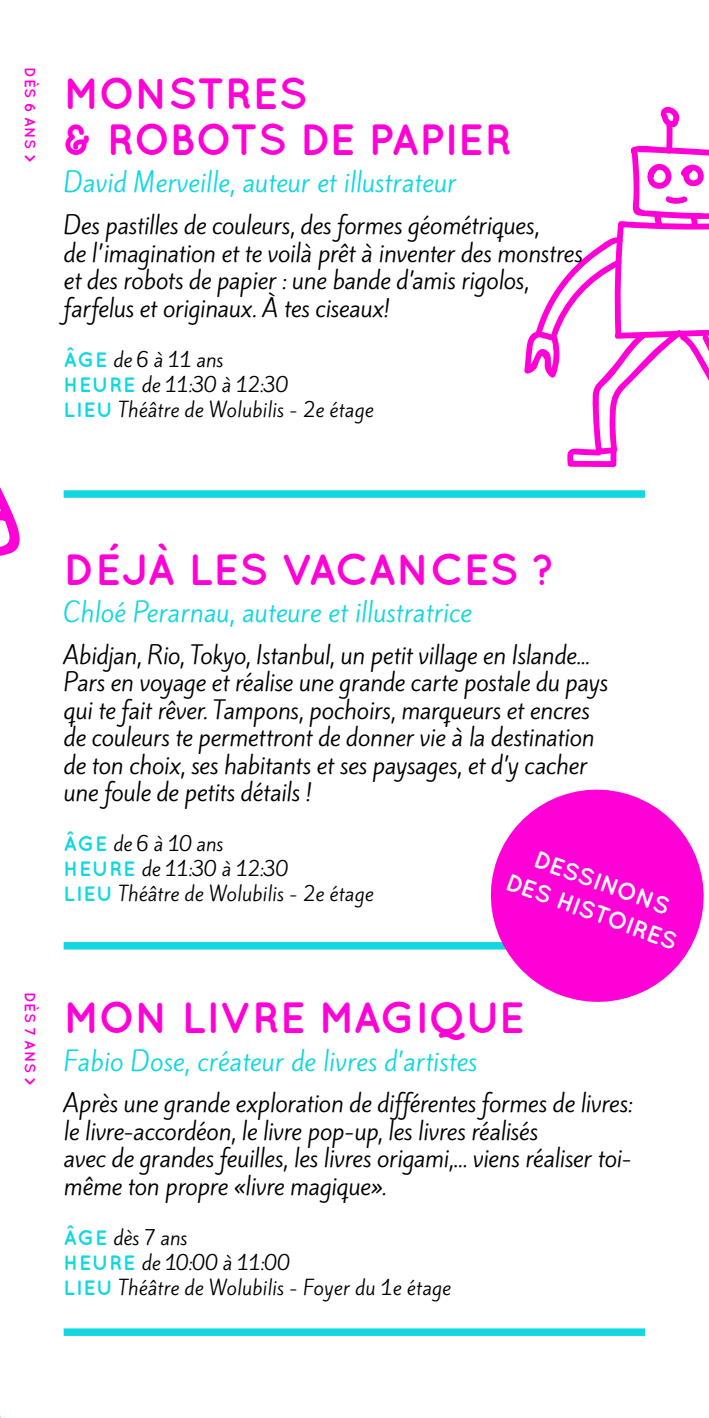
<style>
.page{position:relative;width:709px;height:1418px;background:#fff}
.page>*{position:absolute;margin:0;border:0;box-sizing:border-box;transform-origin:0 0}
.t1{font:700 43.75px/45.5px "Quicksand";color:#ff00d6}
.t2{font:25px "Kite One";color:#11d7e0}
.t3{font:700 24.25px/30.2px "Quicksand";color:#fff;text-align:center}
.t4{font:23px/27.5px "Kite One";letter-spacing:-.015em;color:#000}
.t5{font:19px/25px "Kite One";letter-spacing:.005em;color:#000}
.t6{font:700 15px "Quicksand";letter-spacing:.04em;color:#ff00d6}
.s1{font-family:"Quicksand";font-weight:700;font-size:20.75px;color:#11d7e0}
</style>
<div class="page">
<svg style="left:241px;top:949px;width:144px;height:1px"></svg>
<div style="left:64px;top:1328px;width:581px;height:7px;background:#11d7e0"></div>
<svg style="left:0;top:487px;width:20px;height:69px"></svg>
<div style="left:666px;top:121px;width:6px;height:34px;background:#ff00d6;border-radius:4px"></div>
<svg style="left:660px;top:106px;width:19px;height:21px"></svg>
<svg style="left:524px;top:142px;width:184px;height:325px"></svg>
<hr style="left:708px;top:0;width:1px;height:1417px;background:#11d7e0">
<div style="left:64px;top:490px;width:581px;height:8px;background:#11d7e0"></div>
<div style="left:64px;top:942px;width:581px;height:7px;background:#11d7e0"></div>
<svg style="left:477px;top:776px;width:232px;height:239px;fill:#ff00d6"></svg>
<p class="t6" style="left:39px;top:67px;width:97px;rotate:90deg">DÈS 6 ANS &gt;</p>
<h1 class="t1" style="left:64px;top:70px;width:450px">MONSTRES<br>&amp; ROBOTS DE PAPIER</h1>
<p class="t2" style="left:64px;top:165px;width:394px">David Merveille, auteur et illustrateur</p>
<p class="t4" style="left:64px;top:212px;width:520px">Des pastilles de couleurs, des formes géométriques,<br>de l’imagination et te voilà prêt à inventer des monstres et des robots de papier : une bande d’amis rigolos, farfelus et originaux. À tes ciseaux!</p>
<p class="t5" style="left:64px;top:347px;width:311px"><span class="s1">ÂGE</span> de 6 à 11 ans<br><span class="s1">HEURE</span> de 11:30 à 12:30<br><span class="s1">LIEU</span> Théâtre de Wolubilis - 2e étage</p>
<p class="t6" style="left:39px;top:991px;width:96px;rotate:90deg">DÈS 7 ANS &gt;</p>
<h1 class="t1" style="left:64px;top:545px;width:493px">DÉJÀ LES VACANCES ?</h1>
<p class="t2" style="left:64px;top:594px;width:410px">Chloé Perarnau, auteure et illustratrice</p>
<p class="t4" style="left:64px;top:641px;width:546px">Abidjan, Rio, Tokyo, Istanbul, un petit village en Islande...<br>Pars en voyage et réalise une grande carte postale du pays qui te fait rêver. Tampons, pochoirs, marqueurs et encres de couleurs te permettront de donner vie à la destination de ton choix, ses habitants et ses paysages, et d’y cacher une foule de petits détails !</p>
<p class="t5" style="left:64px;top:831px;width:311px"><span class="s1">ÂGE</span> de 6 à 10 ans<br><span class="s1">HEURE</span> de 11:30 à 12:30<br><span class="s1">LIEU</span> Théâtre de Wolubilis - 2e étage</p>
<p class="t3" style="left:523px;top:837px;width:182px;rotate:20deg">DESSINONS<br>DES HISTOIRES</p>
<h1 class="t1" style="left:64px;top:993px;width:463px">MON LIVRE MAGIQUE</h1>
<p class="t2" style="left:64px;top:1043px;width:415px">Fabio Dose, créateur de livres d’artistes</p>
<p class="t4" style="left:64px;top:1090px;width:570px">Après une grande exploration de différentes formes de livres: le livre-accordéon, le livre pop-up, les livres réalisés<br>avec de grandes feuilles, les livres origami,… viens réaliser toi&shy;même ton propre «livre magique».</p>
<p class="t5" style="left:64px;top:1225px;width:389px"><span class="s1">ÂGE</span> dès 7 ans<br><span class="s1">HEURE</span> de 10:00 à 11:00<br><span class="s1">LIEU</span> Théâtre de Wolubilis - Foyer du 1e étage</p>
</div>
